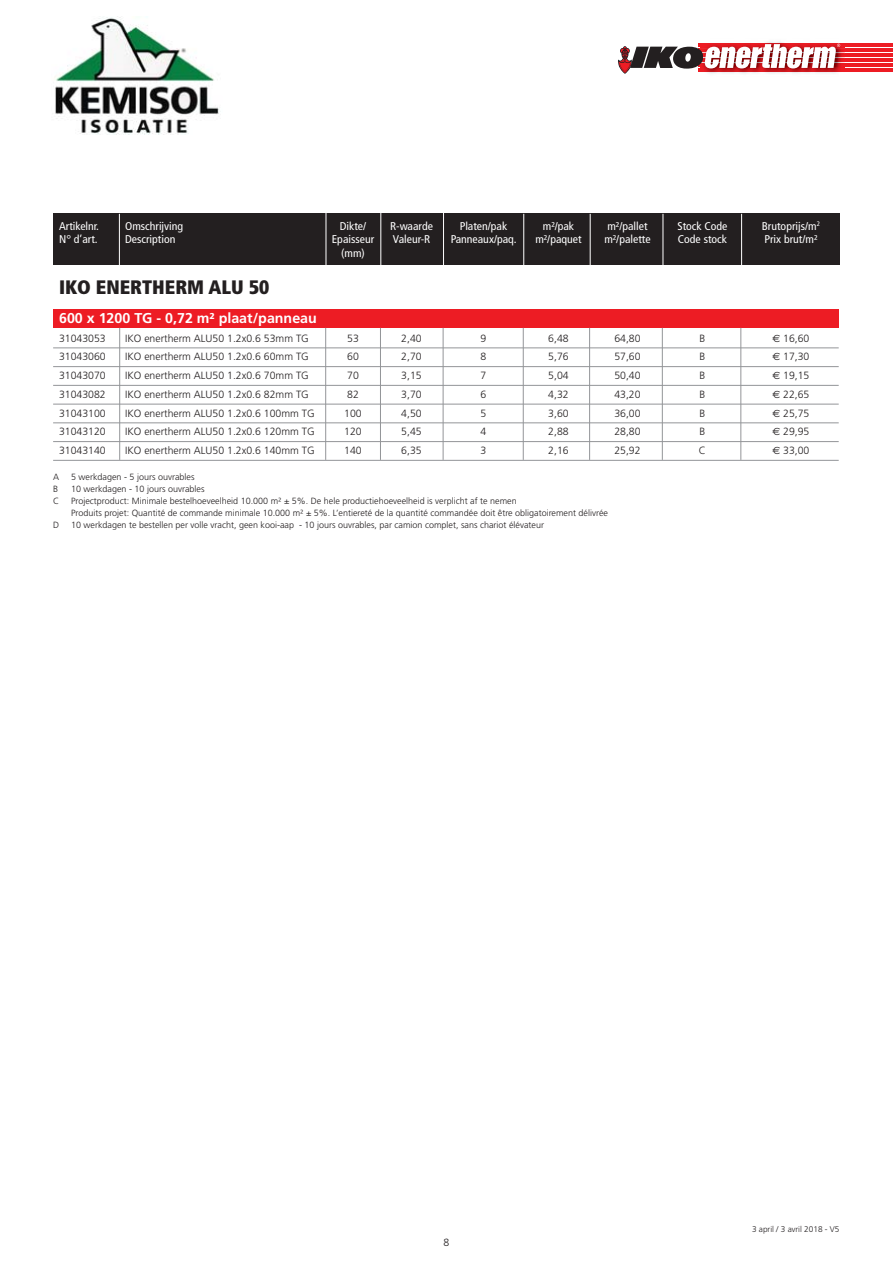
<style>
.page{position:relative;width:893px;height:1263px;background:#fff}
.page>*{position:absolute;margin:0;border:0;box-sizing:border-box;transform-origin:0 0}
.t1{font:900 condensed 19.5px "Frutiger";color:#231f20}
.t2{font:700 14.25px "Frutiger";color:#fff}
.t3{font:condensed 11.25px "Frutiger";color:#fff;scale:1.05 1}
.t4{font:300 10.5px "Frutiger";color:#231f20}
.t5{font:300 9px/12px "Frutiger";color:#231f20}
.t6{font:300 8.25px "Frutiger";color:#231f20}
.s1{font-family:"Euro Sans";font-weight:400}
</style>
<div class="page">
<div style="left:53px;top:309px;width:786px;height:19px;background:#ed1c24"></div>
<hr style="left:53px;top:348px;width:786px;height:1px;background:#939598">
<hr style="left:53px;top:366px;width:786px;height:1px;background:#939598">
<hr style="left:53px;top:385px;width:786px;height:1px;background:#939598">
<hr style="left:53px;top:404px;width:786px;height:1px;background:#939598">
<hr style="left:53px;top:423px;width:786px;height:1px;background:#939598">
<hr style="left:53px;top:441px;width:786px;height:1px;background:#939598">
<hr style="left:53px;top:460px;width:786px;height:1px;background:#939598">
<hr style="left:740px;top:328px;width:1px;height:132px;background:#939598">
<hr style="left:662px;top:328px;width:1px;height:132px;background:#939598">
<hr style="left:589px;top:328px;width:1px;height:132px;background:#939598">
<hr style="left:523px;top:328px;width:1px;height:132px;background:#939598">
<hr style="left:380px;top:328px;width:1px;height:132px;background:#939598">
<hr style="left:443px;top:328px;width:1px;height:132px;background:#939598">
<hr style="left:325px;top:328px;width:1px;height:132px;background:#939598">
<hr style="left:119px;top:328px;width:1px;height:132px;background:#939598">
<div style="left:53px;top:214px;width:786px;height:51px;background:#231f20"></div>
<hr style="left:741px;top:214px;width:1px;height:56px;background:#fff">
<hr style="left:662px;top:214px;width:1px;height:56px;background:#fff">
<hr style="left:590px;top:214px;width:1px;height:56px;background:#fff">
<hr style="left:523px;top:214px;width:1px;height:56px;background:#fff">
<hr style="left:380px;top:213px;width:1px;height:56px;background:#fff">
<hr style="left:443px;top:213px;width:1px;height:56px;background:#fff">
<hr style="left:326px;top:213px;width:1px;height:56px;background:#fff">
<hr style="left:119px;top:214px;width:1px;height:56px;background:#fff">
<hr style="left:698px;top:68px;width:195px;height:4px;background:#ed1c24">
<hr style="left:698px;top:63px;width:195px;height:4px;background:#ed1c24">
<hr style="left:698px;top:58px;width:195px;height:4px;background:#ed1c24">
<hr style="left:698px;top:53px;width:195px;height:4px;background:#ed1c24">
<hr style="left:698px;top:48px;width:195px;height:4px;background:#ed1c24">
<hr style="left:698px;top:43px;width:195px;height:4px;background:#ed1c24">
<img style="left:766px;top:42px;width:79px;height:21px">
<img style="left:840px;top:53px;width:5px;height:9px">
<img style="left:765px;top:43px;width:80px;height:9px">
<svg style="left:618px;top:44px;width:222px;height:30px"></svg>
<img style="left:55px;top:16px;width:164px;height:119px">
<p class="t3" style="left:59px;top:221px;width:40px">Artikelnr.</p>
<p class="t3" style="left:125px;top:221px;width:57px">Omschrijving</p>
<p class="t3" style="left:340px;top:221px;width:27px">Dikte/</p>
<p class="t3" style="left:390px;top:221px;width:42px">R-waarde</p>
<p class="t3" style="left:460px;top:221px;width:47px">Platen/pak</p>
<p class="t3" style="left:543px;top:221px;width:31px">m²/pak</p>
<p class="t3" style="left:607px;top:221px;width:40px">m²/pallet</p>
<p class="t3" style="left:677px;top:221px;width:49px">Stock Code</p>
<p class="t3" style="left:762px;top:221px;width:57px">Brutoprijs/m<sup>2</sup></p>
<p class="t3" style="left:59px;top:235px;width:38px">N° d’art.</p>
<p class="t3" style="left:125px;top:235px;width:49px">Description</p>
<p class="t3" style="left:332px;top:235px;width:42px">Epaisseur</p>
<p class="t3" style="left:393px;top:235px;width:37px">Valeur-R</p>
<p class="t3" style="left:451px;top:235px;width:64px">Panneaux/paq.</p>
<p class="t3" style="left:535px;top:235px;width:46px">m²/paquet</p>
<p class="t3" style="left:604px;top:235px;width:46px">m²/palette</p>
<p class="t3" style="left:678px;top:235px;width:48px">Code stock</p>
<p class="t3" style="left:764px;top:235px;width:52px">Prix brut/m²</p>
<p class="t3" style="left:341px;top:248px;width:24px">(mm)</p>
<h1 class="t1" style="left:59px;top:279px;width:212px">IKO ENERTHERM ALU 50</h1>
<h2 class="t2" style="left:59px;top:312px;width:259px">600 x 1200 TG - 0,72 m² plaat/panneau</h2>
<p class="t4" style="left:59px;top:334px;width:48px">31043053</p>
<p class="t4" style="left:125px;top:334px;width:185px">IKO enertherm ALU50 1.2x0.6 53mm TG</p>
<p class="t4" style="left:347px;top:334px;width:13px">53</p>
<p class="t4" style="left:401px;top:334px;width:22px">2,40</p>
<p class="t4" style="left:481px;top:334px;width:7px">9</p>
<p class="t4" style="left:548px;top:334px;width:22px">6,48</p>
<p class="t4" style="left:614px;top:334px;width:28px">64,80</p>
<p class="t4" style="left:699px;top:334px;width:7px">B</p>
<p class="t4" style="left:772px;top:334px;width:39px"><span class="s1">€</span> 16,60</p>
<p class="t4" style="left:59px;top:352px;width:48px">31043060</p>
<p class="t4" style="left:125px;top:352px;width:185px">IKO enertherm ALU50 1.2x0.6 60mm TG</p>
<p class="t4" style="left:347px;top:352px;width:13px">60</p>
<p class="t4" style="left:401px;top:352px;width:22px">2,70</p>
<p class="t4" style="left:481px;top:352px;width:7px">8</p>
<p class="t4" style="left:548px;top:352px;width:22px">5,76</p>
<p class="t4" style="left:614px;top:352px;width:28px">57,60</p>
<p class="t4" style="left:699px;top:352px;width:7px">B</p>
<p class="t4" style="left:772px;top:352px;width:39px"><span class="s1">€</span> 17,30</p>
<p class="t4" style="left:59px;top:371px;width:48px">31043070</p>
<p class="t4" style="left:125px;top:371px;width:185px">IKO enertherm ALU50 1.2x0.6 70mm TG</p>
<p class="t4" style="left:347px;top:371px;width:13px">70</p>
<p class="t4" style="left:401px;top:371px;width:22px">3,15</p>
<p class="t4" style="left:481px;top:371px;width:7px">7</p>
<p class="t4" style="left:548px;top:371px;width:22px">5,04</p>
<p class="t4" style="left:614px;top:371px;width:28px">50,40</p>
<p class="t4" style="left:699px;top:371px;width:7px">B</p>
<p class="t4" style="left:772px;top:371px;width:39px"><span class="s1">€</span> 19,15</p>
<p class="t4" style="left:59px;top:390px;width:48px">31043082</p>
<p class="t4" style="left:125px;top:390px;width:185px">IKO enertherm ALU50 1.2x0.6 82mm TG</p>
<p class="t4" style="left:347px;top:390px;width:13px">82</p>
<p class="t4" style="left:401px;top:390px;width:22px">3,70</p>
<p class="t4" style="left:481px;top:390px;width:7px">6</p>
<p class="t4" style="left:548px;top:390px;width:22px">4,32</p>
<p class="t4" style="left:614px;top:390px;width:28px">43,20</p>
<p class="t4" style="left:699px;top:390px;width:7px">B</p>
<p class="t4" style="left:772px;top:390px;width:39px"><span class="s1">€</span> 22,65</p>
<p class="t4" style="left:59px;top:409px;width:48px">31043100</p>
<p class="t4" style="left:125px;top:409px;width:191px">IKO enertherm ALU50 1.2x0.6 100mm TG</p>
<p class="t4" style="left:344px;top:409px;width:19px">100</p>
<p class="t4" style="left:401px;top:409px;width:22px">4,50</p>
<p class="t4" style="left:481px;top:409px;width:7px">5</p>
<p class="t4" style="left:548px;top:409px;width:22px">3,60</p>
<p class="t4" style="left:614px;top:409px;width:28px">36,00</p>
<p class="t4" style="left:699px;top:409px;width:7px">B</p>
<p class="t4" style="left:772px;top:409px;width:39px"><span class="s1">€</span> 25,75</p>
<p class="t4" style="left:59px;top:427px;width:48px">31043120</p>
<p class="t4" style="left:125px;top:427px;width:191px">IKO enertherm ALU50 1.2x0.6 120mm TG</p>
<p class="t4" style="left:344px;top:427px;width:19px">120</p>
<p class="t4" style="left:401px;top:427px;width:22px">5,45</p>
<p class="t4" style="left:481px;top:427px;width:7px">4</p>
<p class="t4" style="left:548px;top:427px;width:22px">2,88</p>
<p class="t4" style="left:614px;top:427px;width:28px">28,80</p>
<p class="t4" style="left:699px;top:427px;width:7px">B</p>
<p class="t4" style="left:772px;top:427px;width:39px"><span class="s1">€</span> 29,95</p>
<p class="t4" style="left:59px;top:446px;width:48px">31043140</p>
<p class="t4" style="left:125px;top:446px;width:191px">IKO enertherm ALU50 1.2x0.6 140mm TG</p>
<p class="t4" style="left:344px;top:446px;width:19px">140</p>
<p class="t4" style="left:401px;top:446px;width:22px">6,35</p>
<p class="t4" style="left:481px;top:446px;width:7px">3</p>
<p class="t4" style="left:548px;top:446px;width:22px">2,16</p>
<p class="t4" style="left:614px;top:446px;width:28px">25,92</p>
<p class="t4" style="left:699px;top:446px;width:9px">C</p>
<p class="t4" style="left:772px;top:446px;width:39px"><span class="s1">€</span> 33,00</p>
<p class="t5" style="left:53px;top:472px;width:8px">A</p>
<p class="t5" style="left:71px;top:472px;width:125px">5 werkdagen - 5 jours ouvrables</p>
<p class="t5" style="left:53px;top:484px;width:7px">B</p>
<p class="t5" style="left:71px;top:484px;width:135px">10 werkdagen - 10 jours ouvrables</p>
<p class="t5" style="left:53px;top:496px;width:8px">C</p>
<p class="t5" style="left:71px;top:496px;width:538px">Projectproduct: Minimale bestelhoeveelheid 10.000 m² ± 5%. De hele productiehoeveelheid is verplicht af te nemen<br>Produits projet: Quantité de commande minimale 10.000 m² ± 5%. L’entiereté de la quantité commandée doit être obligatoirement délivrée</p>
<p class="t5" style="left:53px;top:520px;width:8px">D</p>
<p class="t5" style="left:71px;top:520px;width:474px">10 werkdagen te bestellen per volle vracht, geen kooi-aap - 10 jours ouvrables, par camion complet, sans chariot élévateur</p>
<p class="t4" style="left:443px;top:1238px;width:7px">8</p>
<p class="t6" style="left:752px;top:1225px;width:89px">3 april / 3 avril 2018 - V5</p>
</div>
